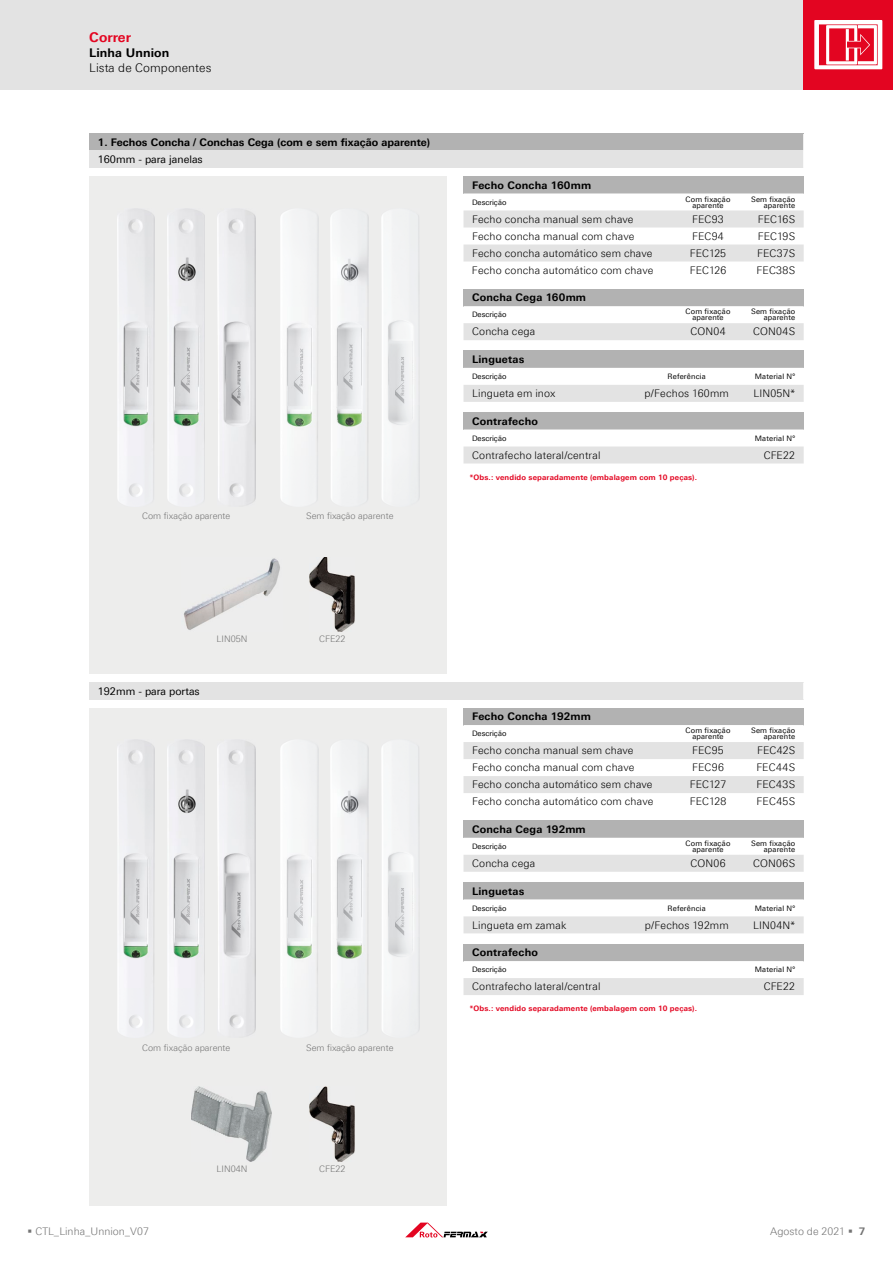
<style>
.page{position:relative;width:893px;height:1263px;background:#fff}
.page>*{position:absolute;margin:0;border:0;box-sizing:border-box;transform-origin:0 0}
.t1{font:700 13.5px "LT Univers Basic";letter-spacing:.005em;color:#e30521}
.t2{font:300 12px "LT Univers Basic";letter-spacing:.005em;color:#000}
.t3{font:700 12px "LT Univers Basic";letter-spacing:.005em;color:#000}
.t4{font:300 10.5px "LT Univers Basic";letter-spacing:.015em;color:#000}
.t5{font:700 10.5px "LT Univers Basic";letter-spacing:.015em;color:#000}
.t6{font:300 10.5px "LT Univers Basic";color:#747474}
.t7{font:10.5px "LT Univers Basic";color:#000}
.t8{font:300 9px "LT Univers Basic";color:#747474}
.t9{font:7.5px/6px "LT Univers Basic";letter-spacing:.02em;color:#000;text-align:center}
.t10{font:700 7.5px "LT Univers Basic";letter-spacing:.02em;color:#e30521}
.t11{font:7.5px "LT Univers Basic";color:#000}
.s1{font-weight:700}
</style>
<div class="page">
<div style="left:0;top:0;width:893px;height:89px;background:#e3e3e3"></div>
<svg style="left:405px;top:1222px;width:83px;height:15px"></svg>
<div style="left:804px;top:0;width:89px;height:89px;background:#e30521"></div>
<svg style="left:814px;top:20px;width:68px;height:49px"></svg>
<div style="left:463px;top:176px;width:341px;height:17px;background:#b2b2b2"></div>
<svg style="left:463px;top:193px;width:341px;height:69px"></svg>
<div style="left:89px;top:176px;width:357px;height:498px;background:#ededec"></div>
<div style="left:463px;top:289px;width:341px;height:17px;background:#b2b2b2"></div>
<svg style="left:463px;top:306px;width:341px;height:34px"></svg>
<div style="left:463px;top:351px;width:341px;height:17px;background:#b2b2b2"></div>
<div style="left:463px;top:385px;width:341px;height:17px;background:#e3e3e3"></div>
<div style="left:463px;top:708px;width:341px;height:17px;background:#b2b2b2"></div>
<svg style="left:463px;top:725px;width:341px;height:68px"></svg>
<div style="left:89px;top:682px;width:715px;height:17px;background:#e3e3e3"></div>
<svg style="left:803px;top:683px;width:1px;height:16px"></svg>
<div style="left:463px;top:821px;width:341px;height:17px;background:#b2b2b2"></div>
<div style="left:463px;top:855px;width:341px;height:17px;background:#e3e3e3"></div>
<div style="left:463px;top:882px;width:341px;height:17px;background:#b2b2b2"></div>
<svg style="left:463px;top:899px;width:341px;height:34px"></svg>
<img style="left:117px;top:209px;width:38px;height:296px">
<img style="left:168px;top:209px;width:37px;height:296px">
<img style="left:218px;top:210px;width:37px;height:295px">
<img style="left:280px;top:210px;width:38px;height:295px">
<img style="left:331px;top:211px;width:38px;height:293px">
<img style="left:381px;top:211px;width:38px;height:293px">
<div style="left:89px;top:134px;width:715px;height:17px;background:#b2b2b2"></div>
<div style="left:89px;top:151px;width:715px;height:17px;background:#e3e3e3"></div>
<svg style="left:803px;top:134px;width:1px;height:34px"></svg>
<div style="left:89px;top:708px;width:357px;height:497px;background:#ededec"></div>
<img style="left:117px;top:740px;width:38px;height:296px">
<img style="left:168px;top:740px;width:37px;height:296px">
<img style="left:218px;top:741px;width:37px;height:295px">
<img style="left:280px;top:741px;width:38px;height:295px">
<img style="left:331px;top:742px;width:38px;height:293px">
<img style="left:381px;top:742px;width:38px;height:293px">
<div style="left:463px;top:412px;width:341px;height:17px;background:#b2b2b2"></div>
<svg style="left:463px;top:429px;width:341px;height:34px"></svg>
<div style="left:463px;top:944px;width:341px;height:17px;background:#b2b2b2"></div>
<svg style="left:463px;top:961px;width:341px;height:34px"></svg>
<img style="left:310px;top:557px;width:44px;height:74px">
<img style="left:184px;top:558px;width:96px;height:72px">
<img style="left:310px;top:1086px;width:44px;height:75px">
<img style="left:191px;top:1086px;width:80px;height:75px">
<p class="t1" style="left:89px;top:29px;width:43px">Correr</p>
<p class="t3" style="left:89px;top:45px;width:82px">Linha Unnion</p>
<p class="t2" style="left:89px;top:60px;width:124px">Lista de Componentes</p>
<p class="t5" style="left:98px;top:136px;width:334px">1. Fechos Concha / Conchas Cega (com e sem fixação aparente)</p>
<p class="t7" style="left:98px;top:153px;width:106px">160mm - para janelas</p>
<p class="t8" style="left:142px;top:510px;width:90px">Com fixação aparente</p>
<p class="t8" style="left:306px;top:510px;width:89px">Sem fixação aparente</p>
<p class="t5" style="left:472px;top:179px;width:121px">Fecho Concha 160mm</p>
<p class="t11" style="left:472px;top:198px;width:36px">Descrição</p>
<p class="t9" style="left:686px;top:196px;width:46px">Com fixação aparente</p>
<p class="t9" style="left:751px;top:196px;width:46px;text-align:right">Sem fixação aparente</p>
<p class="t4" style="left:472px;top:213px;width:163px">Fecho concha manual sem chave</p>
<p class="t4" style="left:692px;top:213px;width:33px">FEC93</p>
<p class="t4" style="left:758px;top:213px;width:39px">FEC16S</p>
<p class="t4" style="left:472px;top:230px;width:164px">Fecho concha manual com chave</p>
<p class="t4" style="left:692px;top:230px;width:33px">FEC94</p>
<p class="t4" style="left:758px;top:230px;width:39px">FEC19S</p>
<p class="t4" style="left:472px;top:247px;width:182px">Fecho concha automático sem chave</p>
<p class="t4" style="left:690px;top:247px;width:38px">FEC125</p>
<p class="t4" style="left:757px;top:247px;width:39px">FEC37S</p>
<p class="t4" style="left:472px;top:264px;width:183px">Fecho concha automático com chave</p>
<p class="t4" style="left:690px;top:264px;width:38px">FEC126</p>
<p class="t4" style="left:757px;top:264px;width:40px">FEC38S</p>
<p class="t5" style="left:472px;top:291px;width:116px">Concha Cega 160mm</p>
<p class="t11" style="left:472px;top:310px;width:36px">Descrição</p>
<p class="t9" style="left:686px;top:309px;width:46px">Com fixação aparente</p>
<p class="t9" style="left:751px;top:309px;width:46px;text-align:right">Sem fixação aparente</p>
<p class="t4" style="left:472px;top:326px;width:65px">Concha cega</p>
<p class="t4" style="left:690px;top:326px;width:37px">CON04</p>
<p class="t4" style="left:753px;top:326px;width:44px">CON04S</p>
<p class="t5" style="left:472px;top:353px;width:54px">Linguetas</p>
<p class="t11" style="left:472px;top:372px;width:36px">Descrição</p>
<p class="t9" style="left:668px;top:373px;width:40px">Referência</p>
<p class="t9" style="left:755px;top:373px;width:42px">Material Nº</p>
<p class="t4" style="left:472px;top:387px;width:85px">Lingueta em inox</p>
<p class="t4" style="left:644px;top:387px;width:86px">p/Fechos 160mm</p>
<p class="t4" style="left:753px;top:387px;width:43px">LIN05N*</p>
<p class="t5" style="left:472px;top:415px;width:67px">Contrafecho</p>
<p class="t11" style="left:472px;top:434px;width:36px">Descrição</p>
<p class="t9" style="left:755px;top:435px;width:42px">Material Nº</p>
<p class="t4" style="left:472px;top:449px;width:130px">Contrafecho lateral/central</p>
<p class="t4" style="left:764px;top:449px;width:33px">CFE22</p>
<p class="t10" style="left:470px;top:472px;width:229px">*Obs.: vendido separadamente (embalagem com 10 peças).</p>
<p class="t7" style="left:98px;top:685px;width:103px">192mm - para portas</p>
<p class="t8" style="left:217px;top:634px;width:32px">LIN05N</p>
<p class="t8" style="left:319px;top:634px;width:28px">CFE22</p>
<p class="t8" style="left:142px;top:1042px;width:90px">Com fixação aparente</p>
<p class="t8" style="left:306px;top:1042px;width:89px">Sem fixação aparente</p>
<p class="t8" style="left:217px;top:1163px;width:32px">LIN04N</p>
<p class="t8" style="left:319px;top:1163px;width:28px">CFE22</p>
<p class="t5" style="left:472px;top:710px;width:120px">Fecho Concha 192mm</p>
<p class="t11" style="left:472px;top:729px;width:36px">Descrição</p>
<p class="t9" style="left:686px;top:728px;width:46px">Com fixação aparente</p>
<p class="t9" style="left:751px;top:728px;width:46px;text-align:right">Sem fixação aparente</p>
<p class="t4" style="left:472px;top:744px;width:163px">Fecho concha manual sem chave</p>
<p class="t4" style="left:692px;top:744px;width:33px">FEC95</p>
<p class="t4" style="left:757px;top:744px;width:39px">FEC42S</p>
<p class="t4" style="left:472px;top:761px;width:164px">Fecho concha manual com chave</p>
<p class="t4" style="left:692px;top:761px;width:33px">FEC96</p>
<p class="t4" style="left:756px;top:761px;width:40px">FEC44S</p>
<p class="t4" style="left:472px;top:778px;width:182px">Fecho concha automático sem chave</p>
<p class="t4" style="left:690px;top:778px;width:38px">FEC127</p>
<p class="t4" style="left:756px;top:778px;width:40px">FEC43S</p>
<p class="t4" style="left:472px;top:795px;width:183px">Fecho concha automático com chave</p>
<p class="t4" style="left:690px;top:795px;width:38px">FEC128</p>
<p class="t4" style="left:757px;top:795px;width:40px">FEC45S</p>
<p class="t5" style="left:472px;top:823px;width:115px">Concha Cega 192mm</p>
<p class="t11" style="left:472px;top:842px;width:36px">Descrição</p>
<p class="t9" style="left:686px;top:840px;width:46px">Com fixação aparente</p>
<p class="t9" style="left:751px;top:840px;width:46px;text-align:right">Sem fixação aparente</p>
<p class="t4" style="left:472px;top:857px;width:65px">Concha cega</p>
<p class="t4" style="left:690px;top:857px;width:37px">CON06</p>
<p class="t4" style="left:753px;top:857px;width:44px">CON06S</p>
<p class="t5" style="left:472px;top:885px;width:54px">Linguetas</p>
<p class="t11" style="left:472px;top:904px;width:36px">Descrição</p>
<p class="t9" style="left:668px;top:905px;width:40px">Referência</p>
<p class="t9" style="left:755px;top:905px;width:42px">Material Nº</p>
<p class="t4" style="left:472px;top:919px;width:96px">Lingueta em zamak</p>
<p class="t4" style="left:645px;top:919px;width:86px">p/Fechos 192mm</p>
<p class="t4" style="left:753px;top:919px;width:43px">LIN04N*</p>
<p class="t5" style="left:472px;top:946px;width:67px">Contrafecho</p>
<p class="t11" style="left:472px;top:965px;width:36px">Descrição</p>
<p class="t9" style="left:755px;top:967px;width:42px">Material Nº</p>
<p class="t4" style="left:472px;top:980px;width:130px">Contrafecho lateral/central</p>
<p class="t4" style="left:764px;top:980px;width:33px">CFE22</p>
<p class="t10" style="left:470px;top:1004px;width:229px">*Obs.: vendido separadamente (embalagem com 10 peças).</p>
<p class="t6" style="left:28px;top:1225px;width:123px">▪ CTL_Linha_Unnion_V07</p>
<p class="t6" style="left:770px;top:1225px;width:97px">Agosto de 2021 ▪ <span class="s1">7</span></p>
</div>
